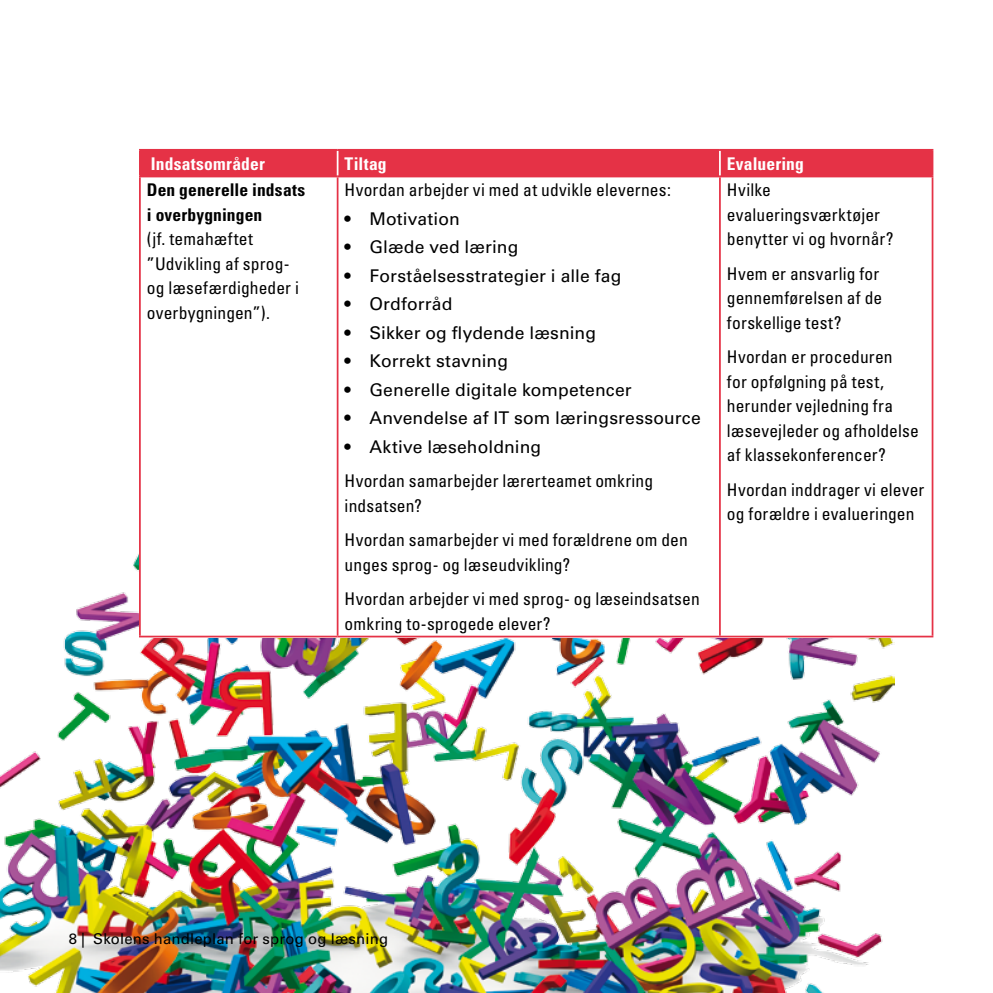
<style>
.page{position:relative;width:993px;height:993px;background:#fff}
.page>*{position:absolute;margin:0;border:0;box-sizing:border-box;transform-origin:0 0}
.t1{font:condensed 17.5px/24.5px "Univers LT Std";letter-spacing:.01em;color:#000}
.t2{font:17.5px "Univers LT Std";letter-spacing:.01em;color:#000}
.t3{font:700 condensed 17.5px/24.5px "Univers LT Std";letter-spacing:.01em;color:#000}
.t4{font:700 condensed 17.5px "Univers LT Std";letter-spacing:.01em;color:#fff}
.t5{font:14.88px "Univers LT Std";letter-spacing:.015em;color:#000}
</style>
<div class="page">
<img style="left:0;top:553px;width:894px;height:439px">
<div style="left:139px;top:149px;width:794px;height:488px;background:#fff"></div>
<div style="left:141px;top:151px;width:790px;height:24px;background:#e53246"></div>
<hr style="left:336px;top:151px;width:2px;height:24px;background:#fff">
<hr style="left:718px;top:151px;width:2px;height:24px;background:#fff">
<hr style="left:139px;top:151px;width:2px;height:24px;background:#e53246">
<hr style="left:139px;top:149px;width:198px;height:2px;background:#e53246">
<hr style="left:337px;top:149px;width:382px;height:2px;background:#e53246">
<hr style="left:719px;top:149px;width:214px;height:2px;background:#e53246">
<hr style="left:931px;top:151px;width:2px;height:24px;background:#e53246">
<hr style="left:139px;top:177px;width:2px;height:458px;background:#e53246">
<hr style="left:139px;top:175px;width:198px;height:2px;background:#e53246">
<hr style="left:337px;top:175px;width:382px;height:2px;background:#e53246">
<hr style="left:719px;top:175px;width:214px;height:2px;background:#e53246">
<hr style="left:139px;top:635px;width:198px;height:2px;background:#e53246">
<hr style="left:337px;top:635px;width:382px;height:2px;background:#e53246">
<hr style="left:719px;top:635px;width:214px;height:2px;background:#e53246">
<hr style="left:336px;top:177px;width:2px;height:458px;background:#e53246">
<hr style="left:718px;top:177px;width:2px;height:458px;background:#e53246">
<hr style="left:931px;top:177px;width:2px;height:458px;background:#e53246">
<p class="t4" style="left:151px;top:152px;width:115px">Indsatsområder</p>
<p class="t4" style="left:344px;top:152px;width:43px">Tiltag</p>
<p class="t4" style="left:726px;top:152px;width:78px">Evaluering</p>
<p class="t3" style="left:147px;top:177px;width:160px">Den generelle indsats i overbygningen</p>
<p class="t1" style="left:147px;top:226px;width:153px">(jf. temahæftet ”Udvikling af sprog&shy;og læsefærdigheder i overbygningen”).</p>
<p class="t1" style="left:344px;top:177px;width:328px">Hvordan arbejder vi med at udvikle elevernes:</p>
<p class="t2" style="left:344px;top:208px;width:117px">• Motivation</p>
<p class="t2" style="left:344px;top:236px;width:175px">• Glæde ved læring</p>
<p class="t2" style="left:344px;top:265px;width:278px">• Forståelsesstrategier i alle fag</p>
<p class="t2" style="left:344px;top:293px;width:109px">• Ordforråd</p>
<p class="t2" style="left:344px;top:322px;width:253px">• Sikker og flydende læsning</p>
<p class="t2" style="left:344px;top:350px;width:165px">• Korrekt stavning</p>
<p class="t2" style="left:344px;top:379px;width:288px">• Generelle digitale kompetencer</p>
<p class="t2" style="left:344px;top:407px;width:357px">• Anvendelse af IT som læringsressource</p>
<p class="t2" style="left:344px;top:436px;width:198px">• Aktive læseholdning</p>
<p class="t1" style="left:344px;top:468px;width:310px">Hvordan samarbejder lærerteamet omkring indsatsen?</p>
<p class="t1" style="left:344px;top:527px;width:344px">Hvordan samarbejder vi med forældrene om den unges sprog- og læseudvikling?</p>
<p class="t1" style="left:344px;top:586px;width:356px">Hvordan arbejder vi med sprog- og læseindsatsen omkring to-sprogede elever?</p>
<p class="t1" style="left:726px;top:177px;width:168px">Hvilke evalueringsværktøjer benytter vi og hvornår?</p>
<p class="t1" style="left:726px;top:261px;width:157px">Hvem er ansvarlig for gennemførelsen af de forskellige test?</p>
<p class="t1" style="left:726px;top:344px;width:193px">Hvordan er proceduren<br>for opfølgning på test, herunder vejledning fra læsevejleder og afholdelse af klassekonferencer?</p>
<p class="t1" style="left:726px;top:477px;width:199px">Hvordan inddrager vi elever og forældre i evalueringen</p>
<p class="t5" style="left:69px;top:929px;width:321px">8 | Skolens handleplan for sprog og læsning</p>
</div>
